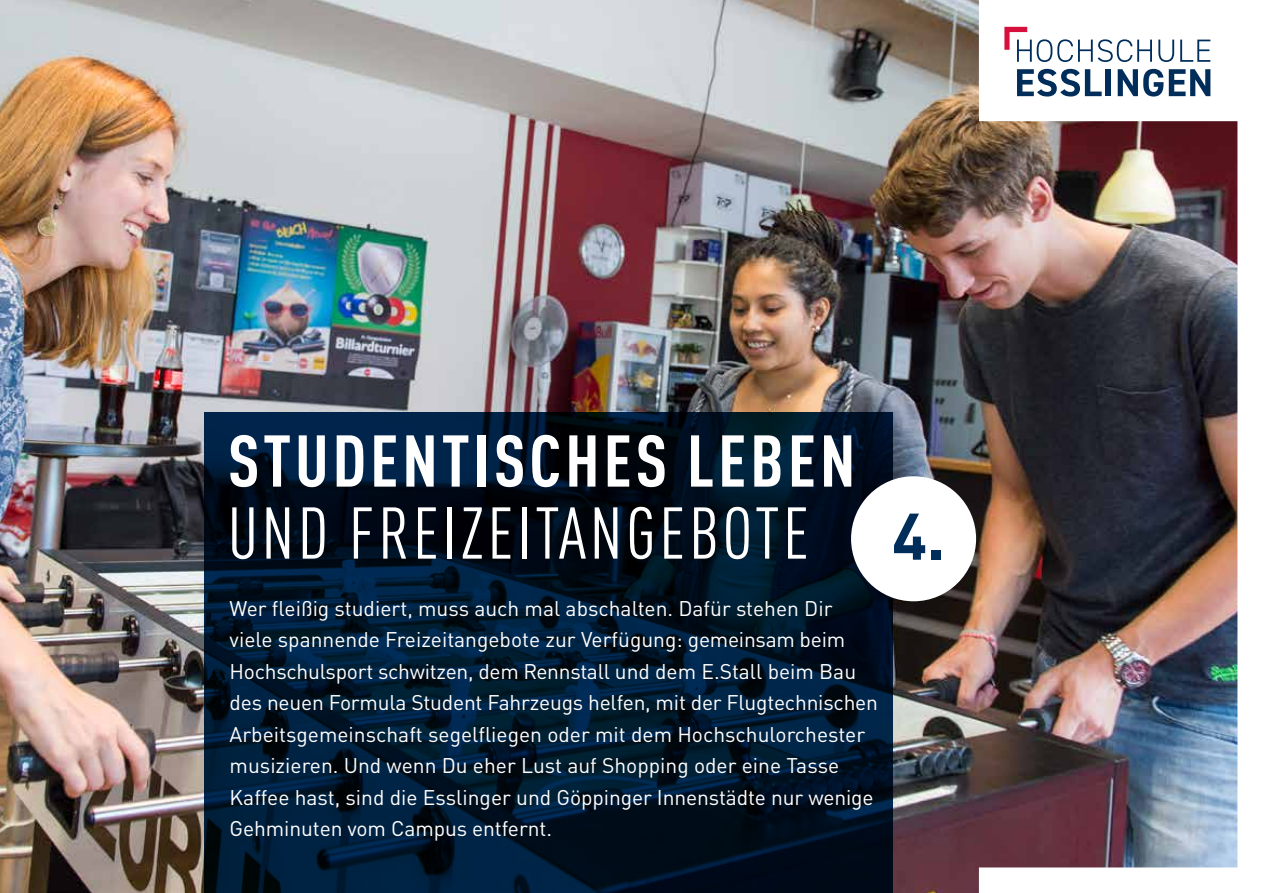
<style>
.page{position:relative;width:1263px;height:893px;background:#fff}
.page>*{position:absolute;margin:0;border:0;box-sizing:border-box;transform-origin:0 0}
.t1{font:condensed 72px "DIN Pro";letter-spacing:.05em;color:#fff}
.t2{font:700 condensed 72px "DIN Pro";letter-spacing:.05em;color:#fff}
.t3{font:700 64.8px "DIN Pro";color:#002d5a}
.t4{font:21px/31.5px "DIN Pro";color:#fff}
</style>
<div class="page">
<img style="left:0;top:0;width:979px;height:893px">
<svg style="left:204px;top:412px;width:689px;height:481px;background:#00152a"></svg>
<div style="left:851px;top:476px;width:125px;height:125px;background:#fff;border-radius:50%"></div>
<img style="left:979px;top:26px;width:259px;height:842px">
<svg style="left:1017px;top:69px;width:85px;height:28px"></svg>
<div style="left:1106px;top:69px;width:5px;height:27px;background:#002d5a"></div>
<svg style="left:1118px;top:69px;width:45px;height:28px"></svg>
<svg style="left:1169px;top:69px;width:41px;height:27px"></svg>
<svg style="left:1004px;top:27px;width:148px;height:35px"></svg>
<svg style="left:1158px;top:40px;width:16px;height:22px"></svg>
<svg style="left:1180px;top:40px;width:30px;height:22px"></svg>
<h1 class="t2" style="left:228px;top:408px;width:629px">STUDENTISCHES LEBEN</h1>
<h1 class="t1" style="left:228px;top:483px;width:583px">UND FREIZEITANGEBOTE</h1>
<p class="t4" style="left:230px;top:591px;width:650px">Wer fleißig studiert, muss auch mal abschalten. Dafür stehen Dir viele spannende Freizeitangebote zur Verfügung: gemeinsam beim Hochschulsport schwitzen, dem Rennstall und dem E.Stall beim Bau des neuen Formula Student Fahrzeugs helfen, mit der Flugtechnischen Arbeitsgemeinschaft segelfliegen oder mit dem Hochschulorchester musizieren. Und wenn Du eher Lust auf Shopping oder eine Tasse Kaffee hast, sind die Esslinger und Göppinger Innenstädte nur wenige Gehminuten vom Campus entfernt.</p>
<h2 class="t3" style="left:892px;top:486px;width:55px">4.</h2>
</div>
